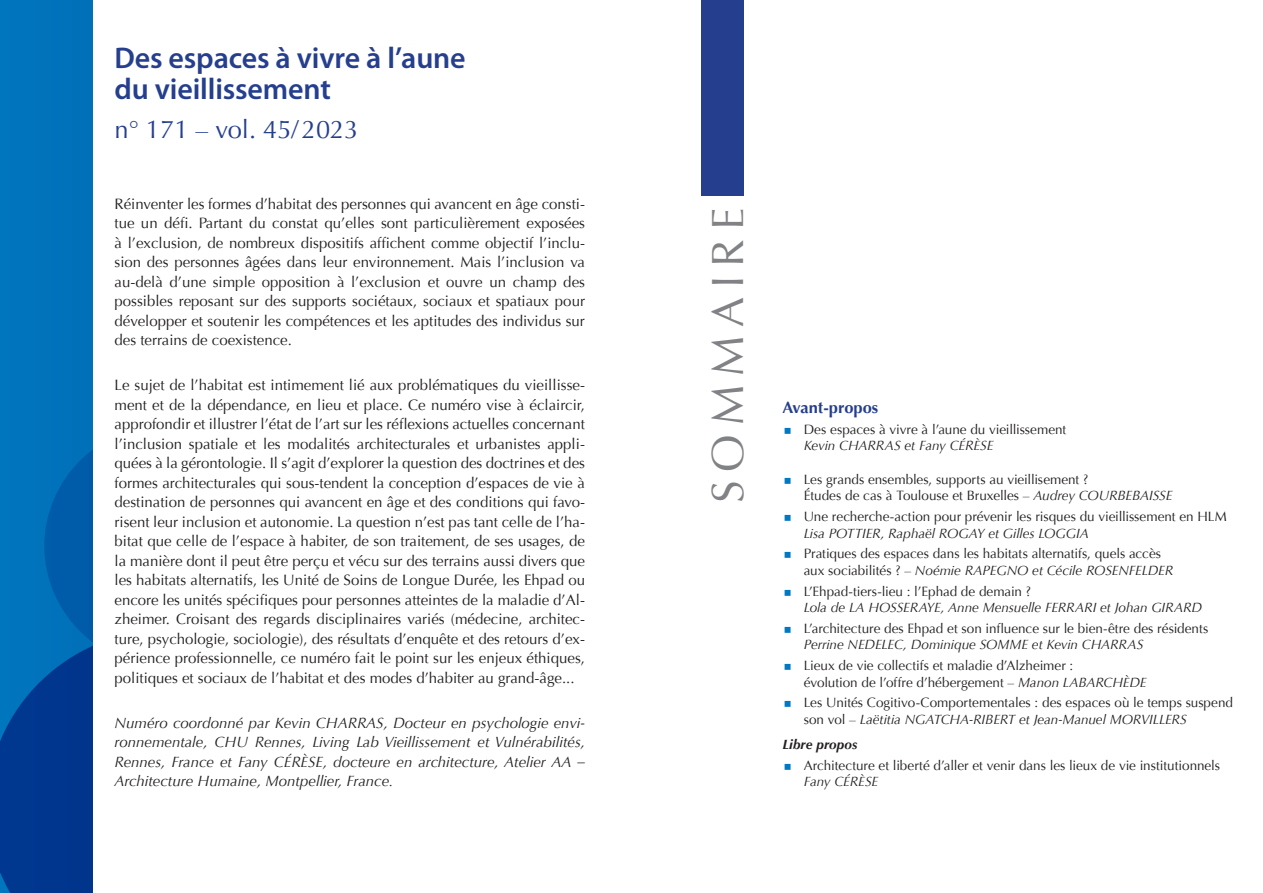
<style>
.page{position:relative;width:1263px;height:893px;background:#0073bb}
.page>*{position:absolute;margin:0;border:0;box-sizing:border-box;transform-origin:0 0}
.t1{font:45px "Optima";letter-spacing:.2em;color:#808285}
.t2{font:30px/31.5px "Myriad Prosemibold";letter-spacing:-.005em;color:#253f8e}
.t3{font:25.5px "Optima";color:#253f8e}
.t4{font:700 16.5px "Optima";color:#253f8e}
.t5{font:15px/19.5px "Optima";color:#231f20;text-align:justify}
.t6{font:italic 15px/19.5px "Optima";color:#231f20;text-align:justify}
.t7{font:13.5px/16.5px "Optima";color:#231f20}
.t8{font:italic 13.5px "Optima";letter-spacing:-.005em;color:#231f20}
.t9{font:italic 700 13.5px "Optima";letter-spacing:.005em;color:#231f20}
.s1{font-style:italic}
</style>
<div class="page">
<div style="left:44px;top:423px;width:253px;height:245px;background:#005ba8;border-radius:50%"></div>
<svg style="left:0;top:634px;width:93px;height:259px;fill:#00368f"></svg>
<div style="left:93px;top:0;width:1170px;height:893px;background:#fff"></div>
<div style="left:701px;top:0;width:43px;height:196px;background:#253f8e"></div>
<h2 class="t2" style="left:114px;top:41px;width:353px">Des espaces à vivre à l’aune du vieillissement</h2>
<h3 class="t3" style="left:114px;top:114px;width:246px">n° 171 – vol. 45/2023</h3>
<p class="t5" style="left:114px;top:194px;width:472px">Réinventer les formes d’habitat des personnes qui avancent en âge consti&shy;tue un défi. Partant du constat qu’elles sont particulièrement exposées à l’exclusion, de nombreux dispositifs affichent comme objectif l’inclu&shy;sion des personnes âgées dans leur environnement. Mais l’inclusion va au-delà d’une simple opposition à l’exclusion et ouvre un champ des possibles reposant sur des supports sociétaux, sociaux et spatiaux pour développer et soutenir les compétences et les aptitudes des individus sur des terrains de coexistence.</p>
<p class="t5" style="left:114px;top:375px;width:472px">Le sujet de l’habitat est intimement lié aux problématiques du vieillisse&shy;ment et de la dépendance, en lieu et place. Ce numéro vise à éclaircir, approfondir et illustrer l’état de l’art sur les réflexions actuelles concernant l’inclusion spatiale et les modalités architecturales et urbanistes appli&shy;quées à la gérontologie. Il s’agit d’explorer la question des doctrines et des formes architecturales qui sous-tendent la conception d’espaces de vie à destination de personnes qui avancent en âge et des conditions qui favo&shy;risent leur inclusion et autonomie. La question n’est pas tant celle de l’ha&shy;bitat que celle de l’espace à habiter, de son traitement, de ses usages, de la manière dont il peut être perçu et vécu sur des terrains aussi divers que les habitats alternatifs, les Unité de Soins de Longue Durée, les Ehpad ou encore les unités spécifiques pour personnes atteintes de la maladie d’Al&shy;zheimer. Croisant des regards disciplinaires variés (médecine, architec&shy;ture, psychologie, sociologie), des résultats d’enquête et des retours d’ex&shy;périence professionnelle, ce numéro fait le point sur les enjeux éthiques, politiques et sociaux de l’habitat et des modes d’habiter au grand-âge...</p>
<p class="t6" style="left:114px;top:713px;width:472px">Numéro coordonné par Kevin CHARRAS, Docteur en psychologie envi&shy;ronnementale, CHU Rennes, Living Lab Vieillissement et Vulnérabilités, Rennes, France et Fany CÉRÈSE, docteure en architecture, Atelier AA – Architecture Humaine, Montpellier, France.</p>
<h1 class="t1" style="left:702px;top:503px;width:297px;rotate:-90deg">SOMMAIRE</h1>
<p class="t4" style="left:782px;top:398px;width:97px">Avant-propos</p>
<p class="t7" style="left:804px;top:421px;width:264px">Des espaces à vivre à l’aune du vieillissement</p>
<p class="t8" style="left:804px;top:438px;width:191px">Kevin CHARRAS et Fany CÉRÈSE</p>
<p class="t7" style="left:804px;top:471px;width:370px">Les grands ensembles, supports au vieillisement ?<br>Études de cas à Toulouse et Bruxelles – <span class="s1">Audrey COURBEBAISSE</span></p>
<p class="t7" style="left:804px;top:508px;width:425px">Une recherche-action pour prévenir les risques du vieillissement en HLM</p>
<p class="t8" style="left:804px;top:525px;width:286px">Lisa POTTIER, Raphaël ROGAY et Gilles LOGGIA</p>
<p class="t7" style="left:804px;top:546px;width:371px">Pratiques des espaces dans les habitats alternatifs, quels accès aux sociabilités ? – <span class="s1">Noémie RAPEGNO et Cécile ROSENFELDER</span></p>
<p class="t7" style="left:804px;top:583px;width:229px">L’Ehpad-tiers-lieu : l’Ephad de demain ?</p>
<p class="t8" style="left:804px;top:600px;width:400px">Lola de LA HOSSERAYE, Anne Mensuelle FERRARI et Johan GIRARD</p>
<p class="t7" style="left:804px;top:620px;width:406px">L’architecture des Ehpad et son influence sur le bien-être des résidents</p>
<p class="t8" style="left:804px;top:637px;width:341px">Perrine NEDELEC, Dominique SOMME et Kevin CHARRAS</p>
<p class="t7" style="left:804px;top:657px;width:344px">Lieux de vie collectifs et maladie d’Alzheimer :<br>évolution de l’offre d’hébergement – <span class="s1">Manon LABARCHÈDE</span></p>
<p class="t7" style="left:804px;top:695px;width:431px">Les Unités Cogitivo-Comportementales : des espaces où le temps suspend son vol – <span class="s1">Laëtitia NGATCHA-RIBERT et Jean-Manuel MORVILLERS</span></p>
<p class="t9" style="left:782px;top:736px;width:76px">Libre propos</p>
<p class="t7" style="left:804px;top:757px;width:418px">Architecture et liberté d’aller et venir dans les lieux de vie institutionnels</p>
<p class="t8" style="left:804px;top:774px;width:76px">Fany CÉRÈSE</p>
</div>
